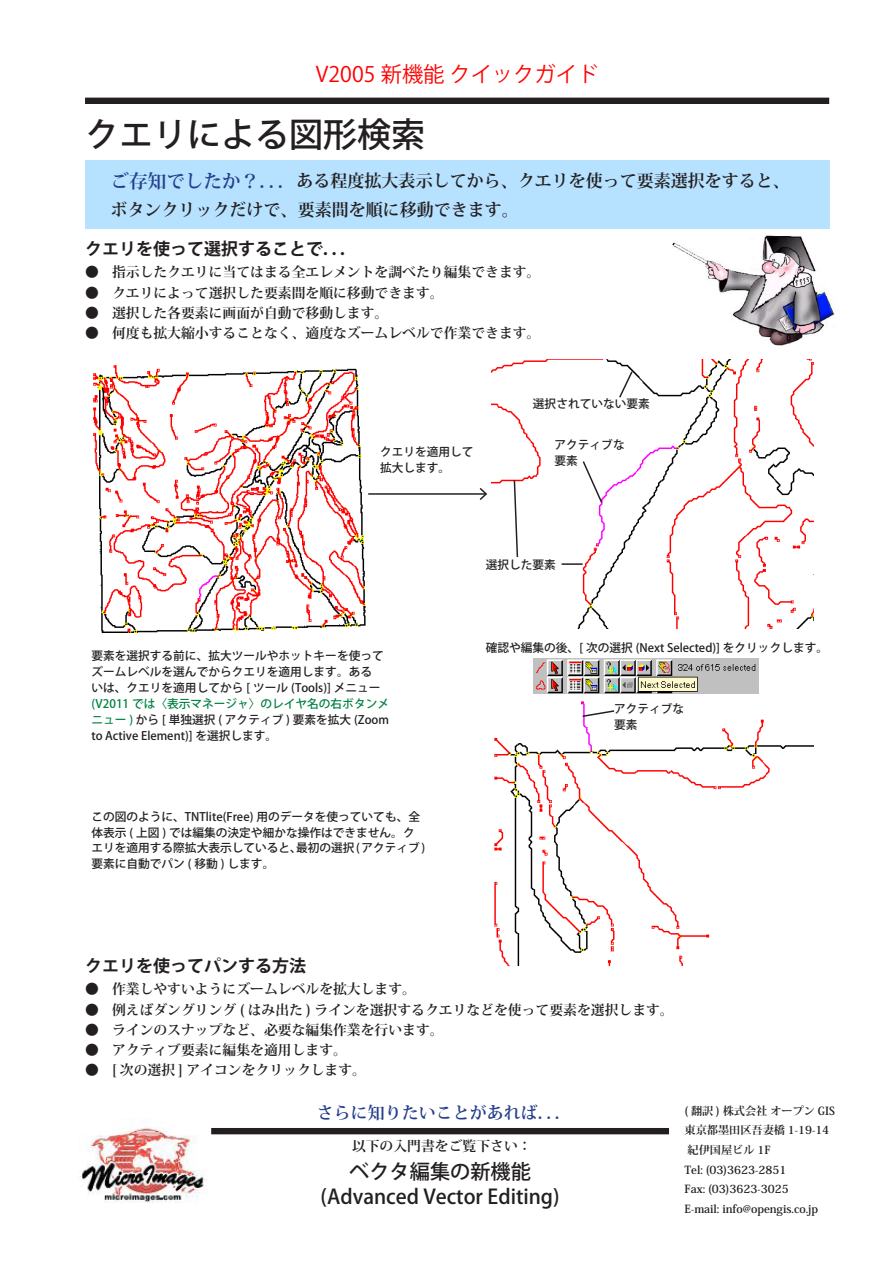
<style>
.page{position:relative;width:893px;height:1263px;background:#fff}
.page>*{position:absolute;margin:0;border:0;box-sizing:border-box;transform-origin:0 0}
.t1{font:500 34.05px "Koz Go Pro";color:#231f20}
.t2{font:21.3px "Koz Go Pro";color:#f00}
.ガイド名_太字{font:500 20.25px "Koz Go Pro";color:#231f20}
.水色枠内{font:700 17.25px/29px "Koz Min Pro";color:#231f20}
.小見出し__ことで_方法{font:700 16.95px "Koz Go Pro";color:#231f20}
.さらに知りたい_青字{font:700 16.95px "Koz Min Pro";color:#253f8e}
.箇条書き_１{font:700 13.8px "Koz Min Pro";color:#231f20}
.以下のXXX_をご覧{font:700 13.8px "Koz Min Pro";color:#231f20}
.図の注釈{font:500 11.7px/15.9px "Koz Go Pro";color:#231f20}
.社名{font:700 11.1px "Koz Min Pro";color:#231f20}
.s1{font-size:18.75px;color:#253f8e}
.s2{color:#008141}
</style>
<div class="page">
<img style="left:672px;top:235px;width:163px;height:111px">
<div style="left:85px;top:160px;width:744px;height:68px;background:#b6e1ff"></div>
<div style="left:85px;top:98px;width:744px;height:6px;background:#231f20"></div>
<div style="left:211px;top:1128px;width:458px;height:6px;background:#231f20"></div>
<img style="left:80px;top:1118px;width:125px;height:84px">
<img style="left:93px;top:365px;width:273px;height:267px">
<img style="left:491px;top:360px;width:323px;height:268px">
<img style="left:533px;top:658px;width:226px;height:35px">
<img style="left:494px;top:701px;width:320px;height:264px">
<hr style="left:368px;top:493px;width:118px;height:2px;background:#231f20">
<svg style="left:478px;top:488px;width:9px;height:12px"></svg>
<hr style="left:562px;top:563px;width:21px;height:2px;background:#231f20">
<svg style="left:513px;top:479px;width:6px;height:79px"></svg>
<svg style="left:581px;top:460px;width:23px;height:44px"></svg>
<svg style="left:618px;top:370px;width:16px;height:29px"></svg>
<svg style="left:581px;top:709px;width:35px;height:9px"></svg>
<p class="t2" style="left:316px;top:61px;width:284px">V2005 新機能クイックガイド</p>
<p class="t1" style="left:85px;top:113px;width:342px">クエリによる図形検索</p>
<p class="水色枠内" style="left:111px;top:165px;width:681px"><span class="s1">ご存知でしたか？．．．</span>ある程度拡大表示してから、クエリを使って要素選択をすると、ボタンクリックだけで、要素間を順に移動できます。</p>
<p class="小見出し__ことで_方法" style="left:85px;top:238px;width:274px">クエリを使って選択することで．．．</p>
<p class="箇条書き_１" style="left:112px;top:262px;width:430px">指示したクエリに当てはまる全エレメントを調べたり編集できます。</p>
<p class="箇条書き_１" style="left:85px;top:262px;width:15px">●</p>
<p class="箇条書き_１" style="left:85px;top:282px;width:15px">●</p>
<p class="箇条書き_１" style="left:112px;top:282px;width:333px">クエリによって選択した要素間を順に移動できます。</p>
<p class="箇条書き_１" style="left:85px;top:303px;width:15px">●</p>
<p class="箇条書き_１" style="left:112px;top:303px;width:278px">選択した各要素に画面が自動で移動します。</p>
<p class="箇条書き_１" style="left:85px;top:323px;width:15px">●</p>
<p class="箇条書き_１" style="left:112px;top:323px;width:430px">何度も拡大縮小することなく、適度なズームレベルで作業できます。</p>
<p class="図の注釈" style="left:380px;top:444px;width:95px">クエリを適用して拡大します。</p>
<p class="図の注釈" style="left:533px;top:396px;width:118px">選択されていない要素</p>
<p class="図の注釈" style="left:554px;top:438px;width:72px">アクティブな</p>
<p class="図の注釈" style="left:554px;top:454px;width:25px">要素</p>
<p class="図の注釈" style="left:486px;top:557px;width:72px">選択した要素</p>
<p class="図の注釈" style="left:91px;top:648px;width:299px">要素を選択する前に、拡大ツールやホットキーを使ってズームレベルを選んでからクエリを適用します。ある<br>いは、クエリを適用してから [ ツール (Tools)] メニュー<br><span class="s2">V( 2011 では〈表示マネージャ〉のレイヤ名の右ボタンメニュー )</span> から [ 単独選択 ( アクティブ ) 要素を拡大 (Zoom to Active Element)] を選択します。</p>
<p class="図の注釈" style="left:91px;top:809px;width:330px">この図のように、TNTlite(Free) 用のデータを使っていても、全</p>
<p class="図の注釈" style="left:91px;top:825px;width:325px">体表示 ( 上図 ) では編集の決定や細かな操作はできません。ク</p>
<p class="図の注釈" style="left:296px;top:841px;width:131px">最初の選択( アクティブ (</p>
<p class="図の注釈" style="left:91px;top:841px;width:212px">エリを適用する際拡大表示していると、要素に自動でパン ( 移動 ) します。</p>
<p class="小見出し__ことで_方法" style="left:85px;top:954px;width:223px">クエリを使ってパンする方法</p>
<p class="箇条書き_１" style="left:112px;top:979px;width:306px">作業しやすいようにズームレベルを拡大します。</p>
<p class="箇条書き_１" style="left:85px;top:979px;width:15px">●</p>
<p class="図の注釈" style="left:486px;top:640px;width:344px">確認や編集の後、[ 次の選択 (Next Selected)] をクリックします。</p>
<p class="図の注釈" style="left:614px;top:701px;width:72px">アクティブな</p>
<p class="図の注釈" style="left:614px;top:717px;width:25px">要素</p>
<p class="箇条書き_１" style="left:85px;top:999px;width:15px">●</p>
<p class="箇条書き_１" style="left:85px;top:1020px;width:15px">●</p>
<p class="箇条書き_１" style="left:112px;top:999px;width:563px">例えばダングリング ( はみ出た ) ラインを選択するクエリなどを使って要素を選択します。</p>
<p class="箇条書き_１" style="left:112px;top:1020px;width:333px">ラインのスナップなど、必要な編集作業を行います。</p>
<p class="箇条書き_１" style="left:112px;top:1040px;width:236px">アクティブ要素に編集を適用します。</p>
<p class="箇条書き_１" style="left:85px;top:1040px;width:15px">●</p>
<p class="箇条書き_１" style="left:85px;top:1060px;width:283px">● [ 次の選択 ] アイコンをクリックします。</p>
<p class="さらに知りたい_青字" style="left:317px;top:1100px;width:257px">さらに知りたいことがあれば．．．</p>
<p class="以下のXXX_をご覧" style="left:352px;top:1136px;width:181px">以下の入門書をご覧下さい：</p>
<p class="ガイド名_太字" style="left:349px;top:1159px;width:183px">ベクタ編集の新機能</p>
<p class="ガイド名_太字" style="left:321px;top:1183px;width:241px">(Advanced Vector Editing(</p>
<p class="社名" style="left:685px;top:1103px;width:152px">( 翻訳 ) 株式会社オープン GIS</p>
<p class="社名" style="left:685px;top:1122px;width:146px">東京都墨田区吾妻橋 1-19-14</p>
<p class="社名" style="left:688px;top:1142px;width:84px">紀伊国屋ビル 1F</p>
<p class="社名" style="left:685px;top:1161px;width:103px">Tel ): 03(3623-2851</p>
<p class="社名" style="left:685px;top:1181px;width:106px">Fax ): 03(3623-3025</p>
<p class="社名" style="left:685px;top:1200px;width:135px">-E mail: info@opengis.co j p.</p>
</div>
